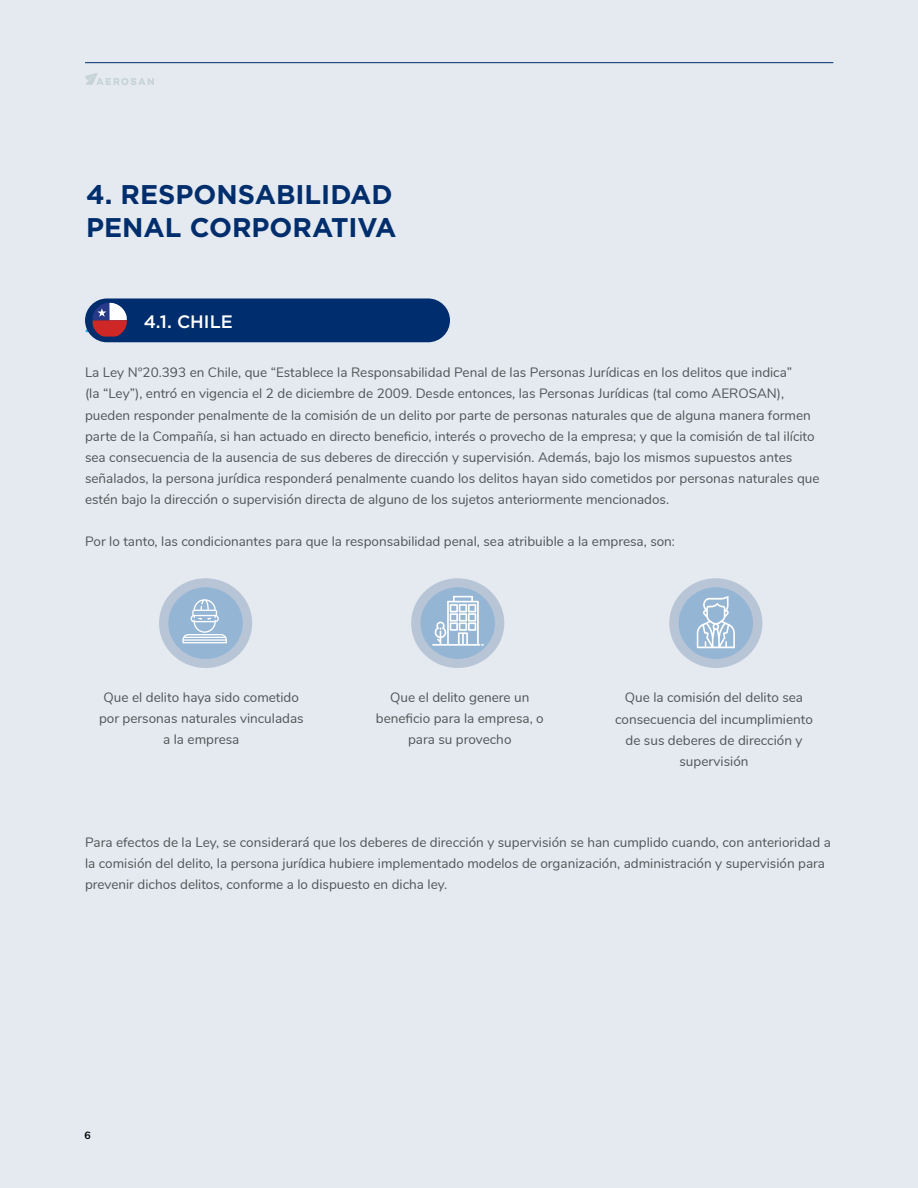
<style>
.page{position:relative;width:918px;height:1188px;background:#e5eaf0}
.page>*{position:absolute;margin:0;border:0;box-sizing:border-box;transform-origin:0 0}
.t1{font:700 27px/32.4px "Gotham";color:#002e6d}
.t2{font:500 18px "Gotham";color:#fff}
.t3{font:13.5px/21px "Nunito";color:#4f5456;text-align:center}
.t4{font:700 10.5px "Nunito";color:#000}
</style>
<div class="page">
<svg style="left:159px;top:578px;width:93px;height:90px;background:#a8bdd5"></svg>
<svg style="left:411px;top:578px;width:93px;height:90px;background:#aabfd5"></svg>
<svg style="left:669px;top:578px;width:93px;height:90px;background:#a8bdd5"></svg>
<svg style="left:432px;top:596px;width:52px;height:50px"></svg>
<svg style="left:182px;top:599px;width:45px;height:44px;background:#adc6de"></svg>
<svg style="left:697px;top:596px;width:38px;height:52px;background:#b3cae1"></svg>
<hr style="left:85px;top:62px;width:748px;height:1px;background:#002d6d">
<svg style="left:85px;top:73px;width:69px;height:12px"></svg>
<div style="left:85px;top:298px;width:365px;height:44px;background:#002d6d;border-radius:22px"></div>
<svg style="left:93px;top:303px;width:34px;height:34px"></svg>
<h1 class="t1" style="left:86px;top:179px;width:312px">4. RESPONSABILIDAD<br>PENAL CORPORATIVA</h1>
<h2 class="t2" style="left:144px;top:312px;width:91px">4.1. CHILE</h2>
<p class="t3" style="left:85px;top:362px;width:736px;text-align:left">La Ley N°20.393 en Chile, que “Establece la Responsabilidad Penal de las Personas Jurídicas en los delitos que indica”<br>(la “Ley”), entró en vigencia el 2 de diciembre de 2009. Desde entonces, las Personas Jurídicas (tal como AEROSAN), pueden responder penalmente de la comisión de un delito por parte de personas naturales que de alguna manera formen parte de la Compañía, si han actuado en directo beneficio, interés o provecho de la empresa; y que la comisión de tal ilícito sea consecuencia de la ausencia de sus deberes de dirección y supervisión. Además, bajo los mismos supuestos antes señalados, la persona jurídica responderá penalmente cuando los delitos hayan sido cometidos por personas naturales que estén bajo la dirección o supervisión directa de alguno de los sujetos anteriormente mencionados.</p>
<p class="t3" style="left:85px;top:530px;width:592px">Por lo tanto, las condicionantes para que la responsabilidad penal, sea atribuible a la empresa, son:</p>
<p class="t3" style="left:99px;top:687px;width:206px">Que el delito haya sido cometido por personas naturales vinculadas a la empresa</p>
<p class="t3" style="left:376px;top:687px;width:169px">Que el delito genere un beneficio para la empresa, o para su provecho</p>
<p class="t3" style="left:615px;top:687px;width:199px">Que la comisión del delito sea consecuencia del incumplimiento de sus deberes de dirección y supervisión</p>
<p class="t3" style="left:85px;top:831px;width:747px;text-align:left">Para efectos de la Ley, se considerará que los deberes de dirección y supervisión se han cumplido cuando, con anterioridad a la comisión del delito, la persona jurídica hubiere implementado modelos de organización, administración y supervisión para prevenir dichos delitos, conforme a lo dispuesto en dicha ley.</p>
<p class="t4" style="left:84px;top:1127px;width:8px">6</p>
</div>
